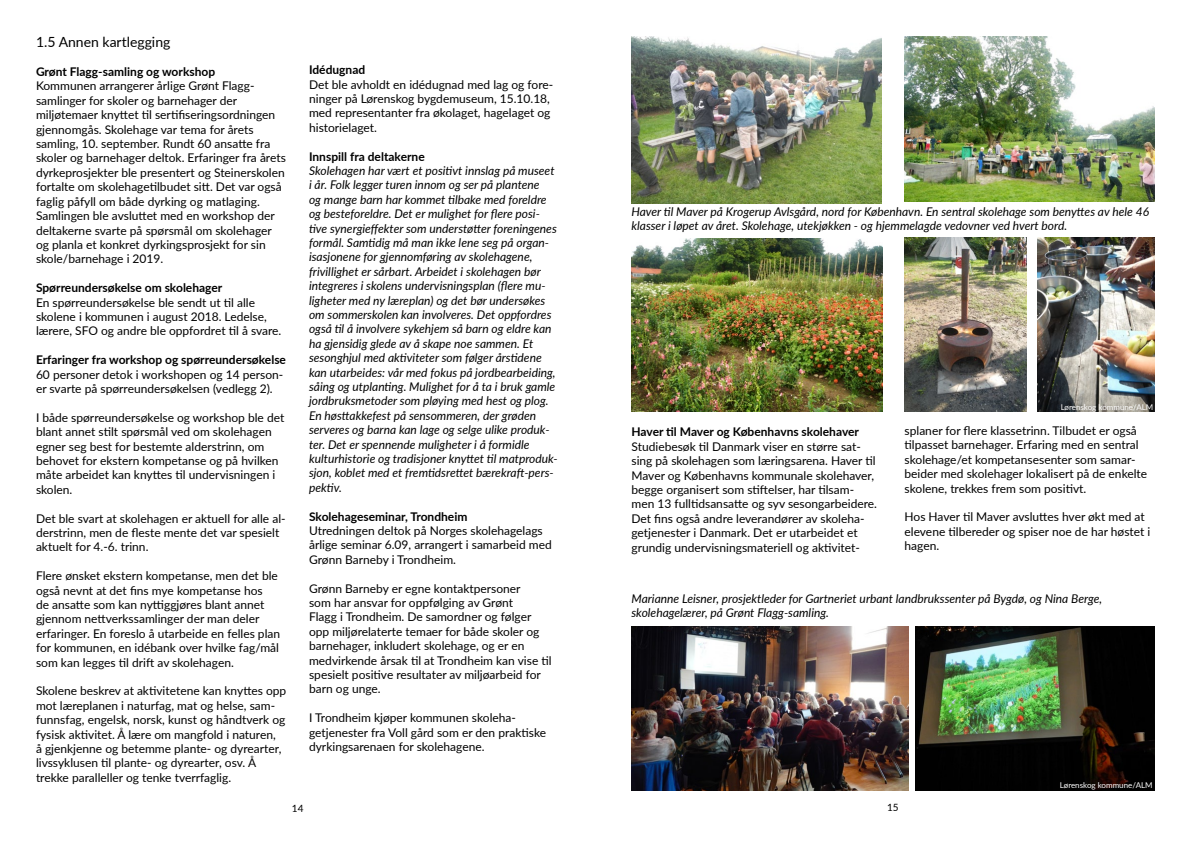
<style>
.page{position:relative;width:1191px;height:842px;background:#fff}
.page>*{position:absolute;margin:0;border:0;box-sizing:border-box;transform-origin:0 0}
.t1{font:14px "Lato";color:#000}
.t2{font:12px/14.4px "Lato";color:#000}
.t3{font:italic 12px/14.4px "Lato";color:#000}
.t4{font:700 12px "Lato";color:#000}
.t5{font:10px "Lato";color:#000}
.t6{font:8px "Lato";color:#fff}
</style>
<div class="page">
<img style="left:631px;top:626px;width:277px;height:164px">
<img style="left:916px;top:626px;width:239px;height:164px">
<img style="left:631px;top:37px;width:251px;height:166px">
<img style="left:631px;top:238px;width:251px;height:173px">
<img style="left:904px;top:36px;width:251px;height:165px">
<img style="left:904px;top:237px;width:122px;height:174px">
<img style="left:1037px;top:237px;width:118px;height:174px">
<p class="t1" style="left:36px;top:32px;width:136px">1.5 Annen kartlegging</p>
<p class="t4" style="left:36px;top:63px;width:181px">Grønt Flagg-samling og workshop</p>
<p class="t2" style="left:36px;top:78px;width:251px">Kommunen arrangerer årlige Grønt Flagg&shy;samlinger for skoler og barnehager der miljøtemaer knyttet til sertifiseringsordningen gjennomgås. Skolehage var tema for årets samling, 10. september. Rundt 60 ansatte fra skoler og barnehager deltok. Erfaringer fra årets dyrkeprosjekter ble presentert og Steinerskolen fortalte om skolehagetilbudet sitt. Det var også faglig påfyll om både dyrking og matlaging.<br>Samlingen ble avsluttet med en workshop der deltakerne svarte på spørsmål om skolehager og planla et konkret dyrkingsprosjekt for sin skole/barnehage i 2019.</p>
<p class="t4" style="left:36px;top:279px;width:188px">Spørreundersøkelse om skolehager</p>
<p class="t2" style="left:36px;top:294px;width:247px">En spørreundersøkelse ble sendt ut til alle skolene i kommunen i august 2018. Ledelse, lærere, SFO og andre ble oppfordret til å svare.</p>
<p class="t4" style="left:36px;top:351px;width:251px">Erfaringer fra workshop og spørreundersøkelse</p>
<p class="t2" style="left:36px;top:366px;width:249px">60 personer detok i workshopen og 14 person&shy;er svarte på spørreundersøkelsen (vedlegg 2).</p>
<p class="t2" style="left:36px;top:410px;width:250px">I både spørreundersøkelse og workshop ble det blant annet stilt spørsmål ved om skolehagen egner seg best for bestemte alderstrinn, om behovet for ekstern kompetanse og på hvilken måte arbeidet kan knyttes til undervisningen i skolen.</p>
<p class="t2" style="left:36px;top:510px;width:251px">Det ble svart at skolehagen er aktuell for alle al&shy;derstrinn, men de fleste mente det var spesielt aktuelt for 4.-6. trinn.</p>
<p class="t2" style="left:36px;top:568px;width:246px">Flere ønsket ekstern kompetanse, men det ble også nevnt at det fins mye kompetanse hos<br>de ansatte som kan nyttiggjøres blant annet gjennom nettverkssamlinger der man deler erfaringer. En foreslo å utarbeide en felles plan for kommunen, en idébank over hvilke fag/mål som kan legges til drift av skolehagen.</p>
<p class="t2" style="left:36px;top:683px;width:252px">Skolene beskrev at aktivitetene kan knyttes opp mot læreplanen i naturfag, mat og helse, sam&shy;funnsfag, engelsk, norsk, kunst og håndtverk og fysisk aktivitet. Å lære om mangfold i naturen,<br>å gjenkjenne og betemme plante- og dyrearter, livssyklusen til plante- og dyrearter, osv. Å trekke paralleller og tenke tverrfaglig.</p>
<p class="t4" style="left:309px;top:61px;width:58px">Idédugnad</p>
<p class="t2" style="left:309px;top:76px;width:246px">Det ble avholdt en idédugnad med lag og fore&shy;ninger på Lørenskog bygdemuseum, 15.10.18, med representanter fra økolaget, hagelaget og historielaget.</p>
<p class="t4" style="left:309px;top:147px;width:117px">Innspill fra deltakerne</p>
<p class="t3" style="left:309px;top:163px;width:250px">Skolehagen har vært et positivt innslag på museet i år. Folk legger turen innom og ser på plantene<br>og mange barn har kommet tilbake med foreldre og besteforeldre. Det er mulighet for flere posi&shy;tive synergieffekter som understøtter foreningenes formål. Samtidig må man ikke lene seg på organ&shy;isasjonene for gjennomføring av skolehagene, frivillighet er sårbart. Arbeidet i skolehagen bør integreres i skolens undervisningsplan (flere mu&shy;ligheter med ny læreplan) og det bør undersøkes om sommerskolen kan involveres. Det oppfordres også til å involvere sykehjem så barn og eldre kan ha gjensidig glede av å skape noe sammen. Et sesonghjul med aktiviteter som følger årstidene kan utarbeides: vår med fokus på jordbearbeiding, såing og utplanting. Mulighet for å ta i bruk gamle jordbruksmetoder som pløying med hest og plog.<br>En høsttakkefest på sensommeren, der grøden serveres og barna kan lage og selge ulike produk&shy;ter. Det er spennende muligheter i å formidle kulturhistorie og tradisjoner knyttet til matproduk&shy;sjon, koblet med et fremtidsrettet bærekraft-pers&shy;pektiv.</p>
<p class="t4" style="left:309px;top:507px;width:160px">Skolehageseminar, Trondheim</p>
<p class="t2" style="left:309px;top:523px;width:244px">Utredningen deltok på Norges skolehagelags årlige seminar 6.09, arrangert i samarbeid med<br>Grønn Barneby i Trondheim.</p>
<p class="t2" style="left:309px;top:580px;width:244px">Grønn Barneby er egne kontaktpersoner<br>som har ansvar for oppfølging av Grønt<br>Flagg i Trondheim. De samordner og følger opp miljørelaterte temaer for både skoler og barnehager, inkludert skolehage, og er en medvirkende årsak til at Trondheim kan vise til spesielt positive resultater av miljøarbeid for barn og unge.</p>
<p class="t2" style="left:309px;top:710px;width:238px">I Trondheim kjøper kommunen skoleha&shy;getjenester fra Voll gård som er den praktiske dyrkingsarenaen for skolehagene.</p>
<p class="t3" style="left:631px;top:204px;width:519px">Haver til Maver på Krogerup Avlsgård, nord for København. En sentral skolehage som benyttes av hele 46 klasser i løpet av året. Skolehage, utekjøkken - og hjemmelagde vedovner ved hvert bord.</p>
<p class="t4" style="left:631px;top:423px;width:229px">Haver til Maver og Københavns skolehaver</p>
<p class="t2" style="left:631px;top:439px;width:247px">Studiebesøk til Danmark viser en større sat&shy;sing på skolehagen som læringsarena. Haver til Maver og Københavns kommunale skolehaver, begge organisert som stiftelser, har tilsam&shy;men 13 fulltidsansatte og syv sesongarbeidere.<br>Det fins også andre leverandører av skoleha&shy;getjenester i Danmark. Det er utarbeidet et grundig undervisningsmateriell og aktivitet-</p>
<p class="t6" style="left:1060px;top:401px;width:94px">Lørenskog kommune/ALM</p>
<p class="t2" style="left:904px;top:423px;width:244px">splaner for flere klassetrinn. Tilbudet er også tilpasset barnehager. Erfaring med en sentral skolehage/et kompetansesenter som samar&shy;beider med skolehager lokalisert på de enkelte skolene, trekkes frem som positivt.</p>
<p class="t2" style="left:904px;top:509px;width:247px">Hos Haver til Maver avsluttes hver økt med at elevene tilbereder og spiser noe de har høstet i hagen.</p>
<p class="t3" style="left:631px;top:591px;width:472px">Marianne Leisner, prosjektleder for Gartneriet urbant landbrukssenter på Bygdø, og Nina Berge, skolehagelærer, på Grønt Flagg-samling.</p>
<p class="t6" style="left:1060px;top:779px;width:94px">Lørenskog kommune/ALM</p>
<p class="t5" style="left:292px;top:801px;width:13px">14</p>
<p class="t5" style="left:887px;top:801px;width:13px">15</p>
</div>
